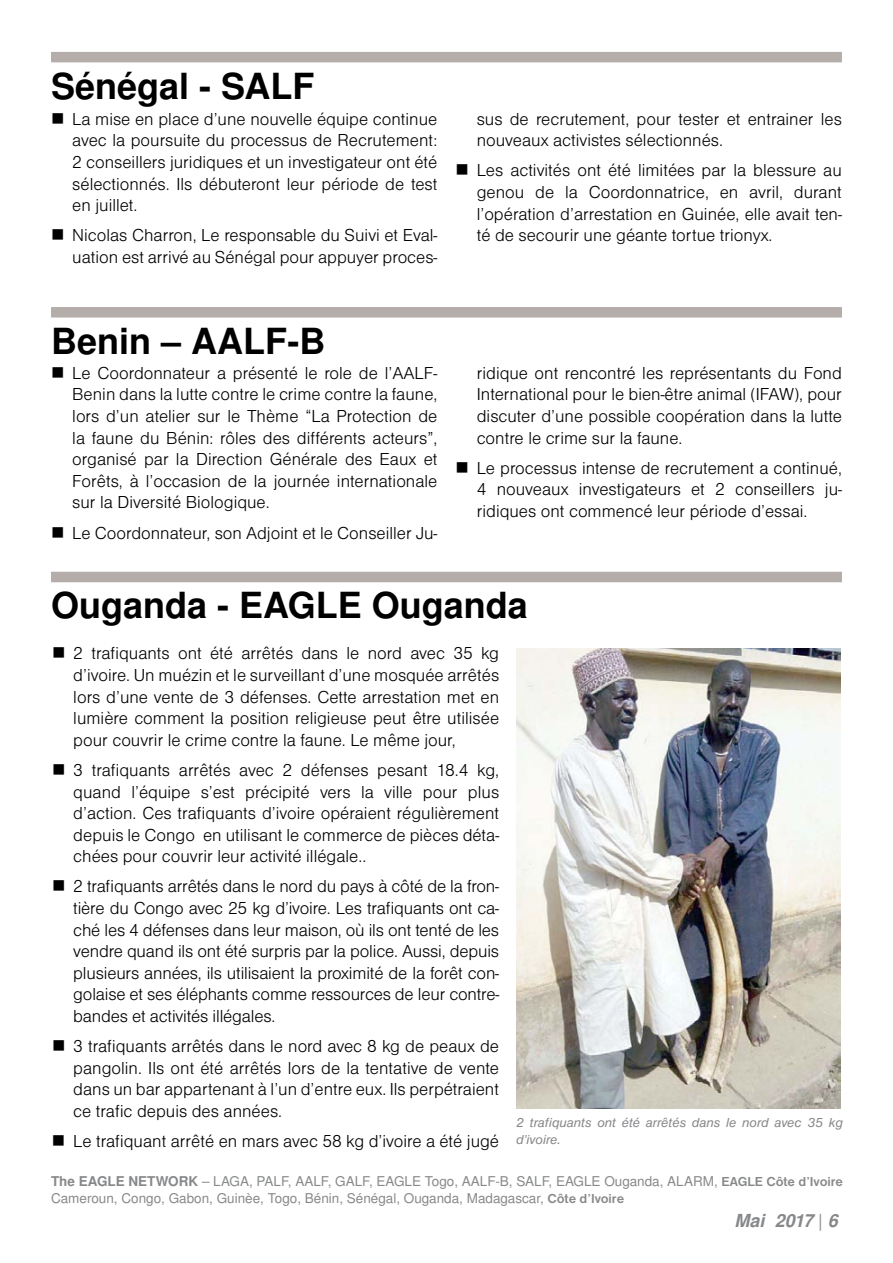
<style>
.page{position:relative;width:893px;height:1263px;background:#fff}
.page>*{position:absolute;margin:0;border:0;box-sizing:border-box;transform-origin:0 0}
.t1{font:700 36px "Nimbus Sans LOT";color:#000}
.t2{font:18px/21.6px "Nimbus Sans DOT Ligh";color:#000;text-align:justify}
.t3{font:italic 700 18px "Nimbus Sans LOT";color:#87888a}
.t4{font:13.5px/16.2px "Nimbus Sans LOT";color:#87888a}
.t5{font:italic 13.5px/16.2px "Nimbus Sans DOT";color:#87888a}
.s1{font-weight:700}
.s2{font-family:"Nimbus Sans DOT";font-weight:700}
.s3{font-weight:400;font-style:normal}
</style>
<div class="page">
<div style="left:51px;top:52px;width:791px;height:10px;background:#b5adaa"></div>
<div style="left:51px;top:307px;width:791px;height:11px;background:#b5adaa"></div>
<div style="left:51px;top:572px;width:791px;height:10px;background:#b5adaa"></div>
<img style="left:516px;top:648px;width:324px;height:460px">
<h1 class="t1" style="left:51px;top:64px;width:265px">Sénégal - SALF</h1>
<p class="t2" style="left:72px;top:108px;width:367px">La mise en place d’une nouvelle équipe continue avec la poursuite du processus de Recrutement:<br>2 conseillers juridiques et un investigateur ont été sélectionnés. Ils débuteront leur période de test en juillet.</p>
<p class="t2" style="left:72px;top:225px;width:367px">Nicolas Charron, Le responsable du Suivi et Eval&shy;uation est arrivé au Sénégal pour appuyer proces-</p>
<h1 class="t1" style="left:51px;top:319px;width:276px">Benin – AALF-B</h1>
<p class="t2" style="left:72px;top:362px;width:367px">Le Coordonnateur a présenté le role de l’AALF-Benin dans la lutte contre le crime contre la faune, lors d’un atelier sur le Thème “La Protection de la faune du Bénin: rôles des différents acteurs”, organisé par la Direction Générale des Eaux et Forêts, à l’occasion de la journée internationale sur la Diversité Biologique.</p>
<p class="t2" style="left:72px;top:522px;width:367px">Le Coordonnateur, son Adjoint et le Conseiller Ju-</p>
<p class="t2" style="left:477px;top:108px;width:367px">sus de recrutement, pour tester et entrainer les nouveaux activistes sélectionnés.</p>
<p class="t2" style="left:477px;top:160px;width:367px">Les activités ont été limitées par la blessure au genou de la Coordonnatrice, en avril, durant l’opération d’arrestation en Guinée, elle avait ten&shy;té de secourir une géante tortue trionyx.</p>
<p class="t2" style="left:477px;top:362px;width:367px">ridique ont rencontré les représentants du Fond International pour le bien-être animal (IFAW), pour discuter d’une possible coopération dans la lutte contre le crime sur la faune.</p>
<p class="t2" style="left:477px;top:457px;width:367px">Le processus intense de recrutement a continué, 4 nouveaux investigateurs et 2 conseillers ju&shy;ridiques ont commencé leur période d’essai.</p>
<h1 class="t1" style="left:51px;top:584px;width:478px">Ouganda - EAGLE Ouganda</h1>
<p class="t2" style="left:73px;top:643px;width:427px">2 trafiquants ont été arrêtés dans le nord avec 35 kg d’ivoire. Un muézin et le surveillant d’une mosquée arrêtés lors d’une vente de 3 défenses. Cette arrestation met en lumière comment la position religieuse peut être utilisée pour couvrir le crime contre la faune. Le même jour,</p>
<p class="t2" style="left:73px;top:759px;width:427px">3 trafiquants arrêtés avec 2 défenses pesant 18.4 kg, quand l’équipe s’est précipité vers la ville pour plus d’action. Ces trafiquants d’ivoire opéraient régulièrement depuis le Congo en utilisant le commerce de pièces déta&shy;chées pour couvrir leur activité illégale..</p>
<p class="t2" style="left:73px;top:876px;width:427px">2 trafiquants arrêtés dans le nord du pays à côté de la fron&shy;tière du Congo avec 25 kg d’ivoire. Les trafiquants ont ca&shy;ché les 4 défenses dans leur maison, où ils ont tenté de les vendre quand ils ont été surpris par la police. Aussi, depuis plusieurs années, ils utilisaient la proximité de la forêt con&shy;golaise et ses éléphants comme ressources de leur contre&shy;bandes et activités illégales.</p>
<p class="t2" style="left:73px;top:1036px;width:427px">3 trafiquants arrêtés dans le nord avec 8 kg de peaux de pangolin. Ils ont été arrêtés lors de la tentative de vente dans un bar appartenant à l’un d’entre eux. Ils perpétraient ce trafic depuis des années.</p>
<p class="t2" style="left:73px;top:1130px;width:427px">Le trafiquant arrêté en mars avec 58 kg d’ivoire a été jugé</p>
<p class="t5" style="left:516px;top:1115px;width:328px">2 trafiquants ont été arrêtés dans le nord avec 35 kg d’ivoire.</p>
<p class="t4" style="left:51px;top:1174px;width:793px"><span class="s1">The EAGLE NETWORK</span> – LAGA, PALF, AALF, GALF, EAGLE Togo, AALF-B, SALF, EAGLE Ouganda, ALARM, <span class="s2">EAGLE Côte d’Ivoire<br></span>Cameroun, Congo, Gabon, Guinèe, Togo, Bénin, Sénégal, Ouganda, Madagascar, <span class="s2">Côte d’Ivoire</span></p>
<p class="t3" style="left:735px;top:1210px;width:105px">Mai 2017 <span class="s3">|</span> 6</p>
</div>
